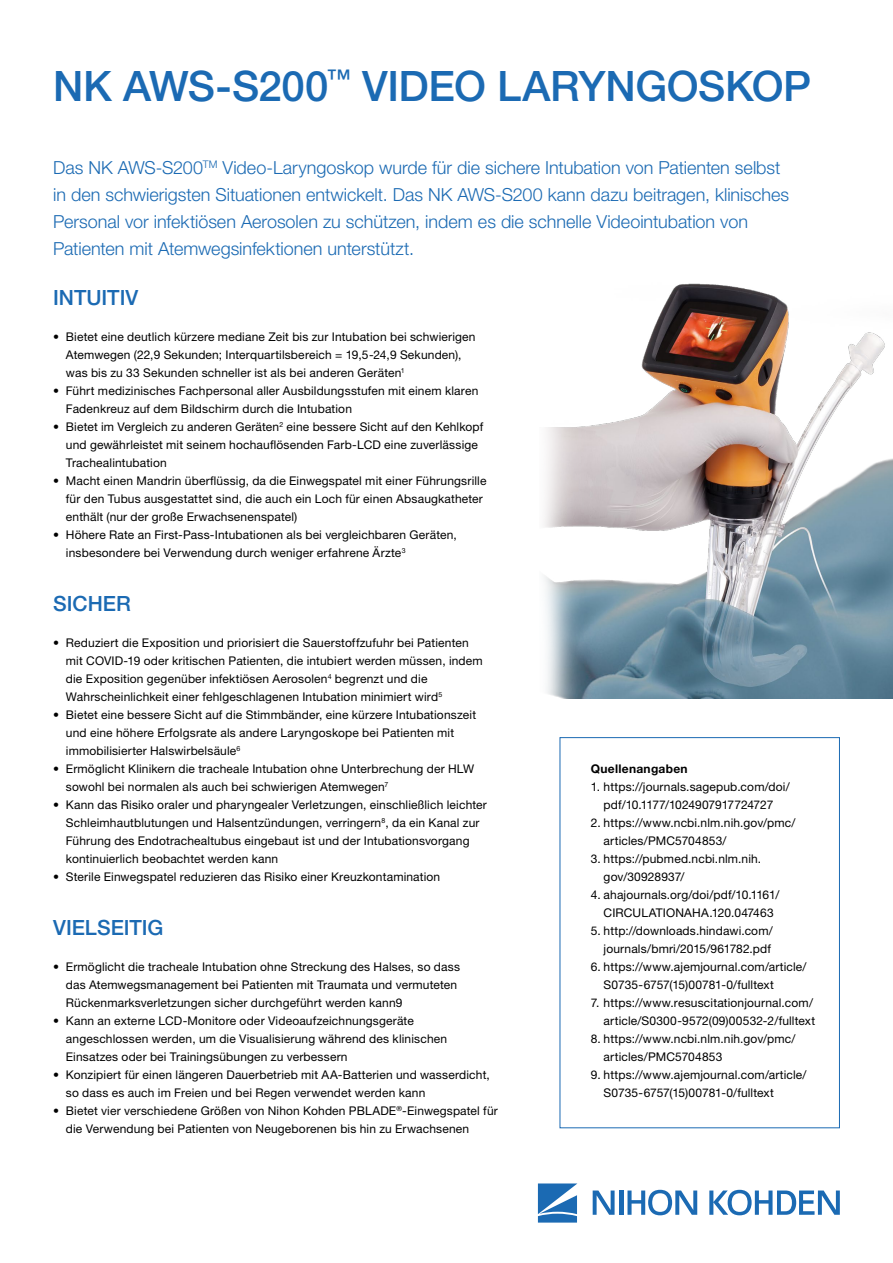
<style>
.page{position:relative;width:893px;height:1263px;background:#fff}
.page>*{position:absolute;margin:0;border:0;box-sizing:border-box;transform-origin:0 0}
.t1{font:500 42px "Helvetica Neue LT Pro";letter-spacing:-.01em;color:#1b6ab3}
.t2{font:500 21px "Helvetica Neue LT Pro";color:#1b6ab3}
.t3{font:300 18px/27px "Helvetica Neue LT Pro";color:#1b6ab3}
.t4{font:12px/18px "Helvetica Neue LT Pro";letter-spacing:.015em;color:#000}
.t5{font:700 12px "Helvetica Neue LT Pro";letter-spacing:.025em;color:#000}
</style>
<div class="page">
<div style="left:560px;top:737px;width:280px;height:391px;border:1px solid #1b6ab3"></div>
<svg style="left:593px;top:1190px;width:22px;height:25px"></svg>
<hr style="left:619px;top:1190px;width:4px;height:25px;background:#1b6ab3">
<svg style="left:627px;top:1190px;width:70px;height:25px"></svg>
<svg style="left:709px;top:1190px;width:131px;height:25px"></svg>
<svg style="left:538px;top:1183px;width:39px;height:39px;background:#4b89c3"></svg>
<img style="left:544px;top:283px;width:349px;height:415px">
<h1 class="t1" style="left:53px;top:61px;width:760px">NK AWS-S200<sup>™</sup> VIDEO LARYNGOSKOP</h1>
<p class="t3" style="left:53px;top:154px;width:738px">Das NK AWS-S200<sup>TM</sup> Video-Laryngoskop wurde für die sichere Intubation von Patienten selbst in den schwierigsten Situationen entwickelt. Das NK AWS-S200 kann dazu beitragen, klinisches Personal vor infektiösen Aerosolen zu schützen, indem es die schnelle Videointubation von Patienten mit Atemwegsinfektionen unterstützt.</p>
<h2 class="t2" style="left:53px;top:285px;width:87px">INTUITIV</h2>
<p class="t4" style="left:66px;top:328px;width:411px;text-indent:-13px">• Bietet eine deutlich kürzere mediane Zeit bis zur Intubation bei schwierigen<br>Atemwegen (22,9 Sekunden; Interquartilsbereich = 19,5-24,9 Sekunden), was bis zu 33 Sekunden schneller ist als bei anderen Geräten<sup>1</sup></p>
<p class="t4" style="left:66px;top:382px;width:414px;text-indent:-13px">• Führt medizinisches Fachpersonal aller Ausbildungsstufen mit einem klaren<br>Fadenkreuz auf dem Bildschirm durch die Intubation</p>
<p class="t4" style="left:66px;top:418px;width:419px;text-indent:-13px">• Bietet im Vergleich zu anderen Geräten<sup>2</sup> eine bessere Sicht auf den Kehlkopf und gewährleistet mit seinem hochauflösenden Farb-LCD eine zuverlässige<br>Trachealintubation</p>
<p class="t4" style="left:66px;top:472px;width:422px;text-indent:-13px">• Macht einen Mandrin überflüssig, da die Einwegspatel mit einer Führungsrille für den Tubus ausgestattet sind, die auch ein Loch für einen Absaugkatheter enthält (nur der große Erwachsenenspatel)</p>
<p class="t4" style="left:66px;top:526px;width:392px;text-indent:-13px">• Höhere Rate an First-Pass-Intubationen als bei vergleichbaren Geräten, insbesondere bei Verwendung durch weniger erfahrene Ärzte<sup>3</sup></p>
<h2 class="t2" style="left:53px;top:591px;width:79px">SICHER</h2>
<p class="t4" style="left:66px;top:634px;width:418px;text-indent:-13px">• Reduziert die Exposition und priorisiert die Sauerstoffzufuhr bei Patienten mit COVID-19 oder kritischen Patienten, die intubiert werden müssen, indem die Exposition gegenüber infektiösen Aerosolen<sup>4</sup> begrenzt und die Wahrscheinlichkeit einer fehlgeschlagenen Intubation minimiert wird<sup>5</sup></p>
<p class="t4" style="left:66px;top:706px;width:412px;text-indent:-13px">• Bietet eine bessere Sicht auf die Stimmbänder, eine kürzere Intubationszeit und eine höhere Erfolgsrate als andere Laryngoskope bei Patienten mit immobilisierter Halswirbelsäule<sup>6</sup></p>
<p class="t4" style="left:66px;top:760px;width:410px;text-indent:-13px">• Ermöglicht Klinikern die tracheale Intubation ohne Unterbrechung der HLW sowohl bei normalen als auch bei schwierigen Atemwegen<sup>7</sup></p>
<p class="t4" style="left:66px;top:796px;width:422px;text-indent:-13px">• Kann das Risiko oraler und pharyngealer Verletzungen, einschließlich leichter Schleimhautblutungen und Halsentzündungen, verringern<sup>8</sup>, da ein Kanal zur Führung des Endotrachealtubus eingebaut ist und der Intubationsvorgang kontinuierlich beobachtet werden kann</p>
<p class="t4" style="left:53px;top:868px;width:389px">• Sterile Einwegspatel reduzieren das Risiko einer Kreuzkontamination</p>
<h2 class="t2" style="left:53px;top:915px;width:112px">VIELSEITIG</h2>
<p class="t4" style="left:66px;top:958px;width:396px;text-indent:-13px">• Ermöglicht die tracheale Intubation ohne Streckung des Halses, so dass das Atemwegsmanagement bei Patienten mit Traumata und vermuteten<br>Rückenmarksverletzungen sicher durchgeführt werden kann9</p>
<p class="t4" style="left:66px;top:1012px;width:383px;text-indent:-13px">• Kann an externe LCD-Monitore oder Videoaufzeichnungsgeräte angeschlossen werden, um die Visualisierung während des klinischen<br>Einsatzes oder bei Trainingsübungen zu verbessern</p>
<p class="t4" style="left:66px;top:1066px;width:426px;text-indent:-13px">• Konzipiert für einen längeren Dauerbetrieb mit AA-Batterien und wasserdicht, so dass es auch im Freien und bei Regen verwendet werden kann</p>
<p class="t4" style="left:66px;top:1102px;width:433px;text-indent:-13px">• Bietet vier verschiedene Größen von Nihon Kohden PBLADE<sup>®</sup>-Einwegspatel für die Verwendung bei Patienten von Neugeborenen bis hin zu Erwachsenen</p>
<p class="t5" style="left:591px;top:761px;width:98px">Quellenangaben</p>
<p class="t4" style="left:591px;top:778px;width:200px;text-align:center">1. https://journals.sagepub.com/doi/ pdf/10.1177/1024907917724727</p>
<p class="t4" style="left:604px;top:814px;width:193px;text-indent:-13px">2. https://www.ncbi.nlm.nih.gov/pmc/ articles/PMC5704853/</p>
<p class="t4" style="left:604px;top:850px;width:159px;text-indent:-13px">3. https://pubmed.ncbi.nlm.nih. gov/30928937/</p>
<p class="t4" style="left:591px;top:886px;width:190px;text-align:center">4. ahajournals.org/doi/pdf/10.1161/<br>CIRCULATIONAHA.120.047463</p>
<p class="t4" style="left:591px;top:922px;width:184px;text-align:right">5. http://downloads.hindawi.com/ journals/bmri/2015/961782.pdf</p>
<p class="t4" style="left:604px;top:958px;width:204px;text-indent:-13px">6. https://www.ajemjournal.com/article/<br>S0735-6757(15)00781-0/fulltext</p>
<p class="t4" style="left:591px;top:994px;width:226px;text-align:right">7. https://www.resuscitationjournal.com/ article/S0300-9572(09)00532-2/fulltext</p>
<p class="t4" style="left:604px;top:1030px;width:193px;text-indent:-13px">8. https://www.ncbi.nlm.nih.gov/pmc/ articles/PMC5704853</p>
<p class="t4" style="left:604px;top:1066px;width:204px;text-indent:-13px">9. https://www.ajemjournal.com/article/<br>S0735-6757(15)00781-0/fulltext</p>
</div>
